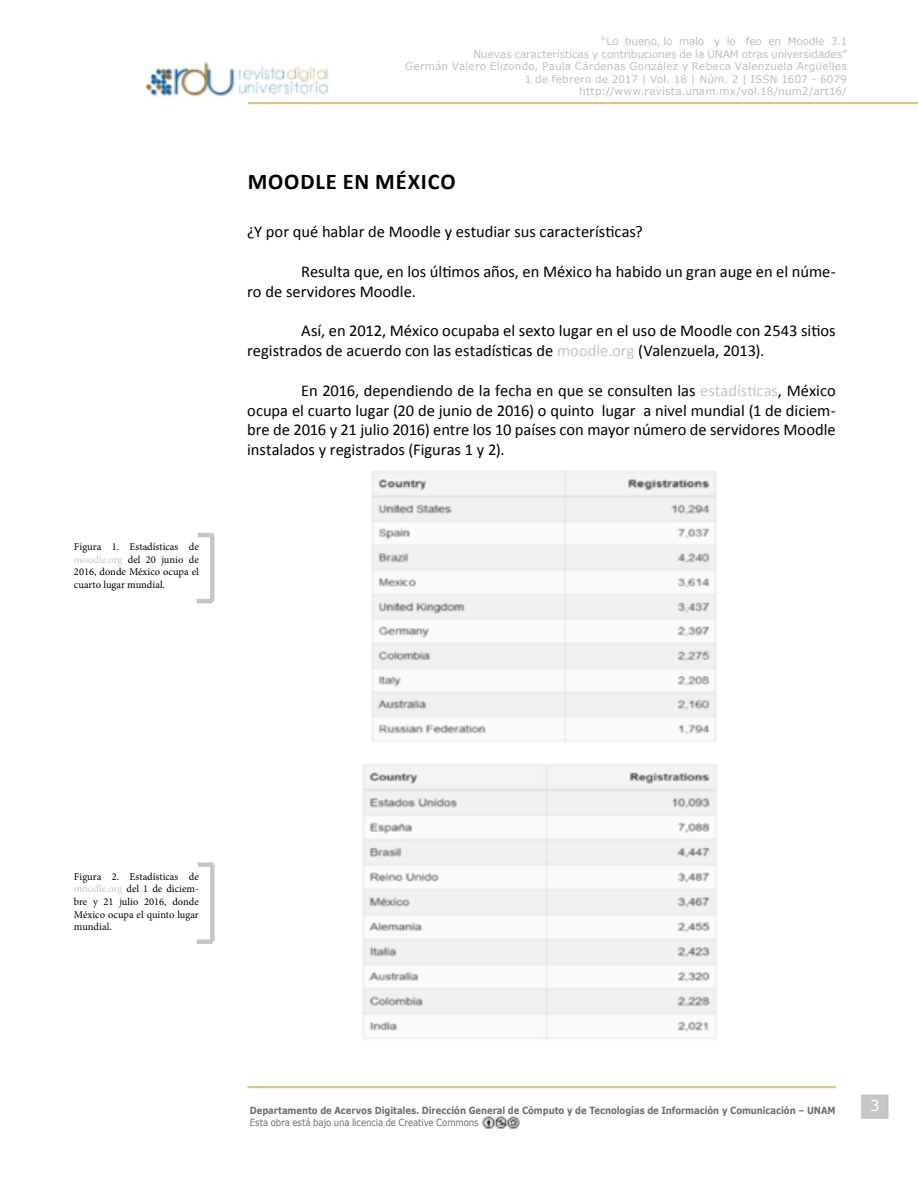
<style>
.page{position:relative;width:918px;height:1188px;background:#fff}
.page>*{position:absolute;margin:0;border:0;box-sizing:border-box;transform-origin:0 0}
.t1{font:700 22.5px "Calibri";letter-spacing:.04em;color:#000}
.t2{font:16.5px/19.8px "Calibri";color:#000}
.t3{font:15px "Verdana";color:#fff}
.t4{font:10.5px/12.6px "Verdana";letter-spacing:.01em;color:#bebebe;text-align:right}
.t5{font:10.5px/12.6px "Minion Pro";color:#000;text-align:justify}
.t6{font:700 9.9px "Verdana";letter-spacing:-.01em;color:#706f6f;scale:.86 1}
.t7{font:9.9px "Verdana";letter-spacing:-.01em;color:#706f6f;scale:.87 1}
.s1{color:#c6c6c6}
</style>
<div class="page">
<div style="left:861px;top:1095px;width:27px;height:24px;background:#c6c6c6"></div>
<hr style="left:247px;top:103px;width:671px;height:1px;background:#f6f6f6">
<hr style="left:248px;top:103px;width:670px;height:1px;background:#c19d1b">
<hr style="left:246px;top:1087px;width:591px;height:1px;background:#000;opacity:.44">
<hr style="left:248px;top:1087px;width:588px;height:1px;background:#c19d1b">
<img style="left:482px;top:1116px;width:38px;height:13px">
<img style="left:145px;top:62px;width:184px;height:35px">
<img style="left:372px;top:470px;width:345px;height:272px">
<img style="left:362px;top:764px;width:355px;height:275px">
<div style="left:210px;top:535px;width:5px;height:66px;background:#c6c6c6"></div>
<hr style="left:197px;top:599px;width:15px;height:4px;background:#c6c6c6">
<hr style="left:198px;top:533px;width:15px;height:4px;background:#c6c6c6">
<div style="left:210px;top:865px;width:5px;height:77px;background:#c6c6c6"></div>
<div style="left:197px;top:939px;width:15px;height:5px;background:#c6c6c6"></div>
<div style="left:198px;top:862px;width:15px;height:5px;background:#c6c6c6"></div>
<p class="t5" style="left:74px;top:541px;width:126px">Figura 1. Estadísticas de <span class="s1">moodle.org</span> del 20 junio de 2016, donde México ocupa el cuarto lugar mundial.</p>
<p class="t4" style="left:405px;top:35px;width:443px">“Lo bueno, lo malo y lo feo en Moodle 3.1<br>Nuevas características y contribuciones de la UNAM otras universidades”<br>Germán Valero Elizondo, Paula Cárdenas González y Rebeca Valenzuela Argüelles 1 de febrero de 2017 | Vol. 18 | Núm. 2 | ISSN 1607 - 6079 http://www.revista.unam.mx/vol.18/num2/art16/</p>
<h1 class="t1" style="left:248px;top:167px;width:209px">MOODLE EN MÉXICO</h1>
<p class="t2" style="left:247px;top:222px;width:397px">¿Y por qué hablar de Moodle y estudiar sus características?</p>
<p class="t2" style="left:247px;top:262px;width:590px;text-indent:54px">Resulta que, en los últimos años, en México ha habido un gran auge en el núme&shy;ro de servidores Moodle.</p>
<p class="t2" style="left:247px;top:321px;width:590px;text-indent:54px">Así, en 2012, México ocupaba el sexto lugar en el uso de Moodle con 2543 sitios registrados de acuerdo con las estadísticas de <span class="s1">moodle.org</span> (Valenzuela, 2013).</p>
<p class="t2" style="left:247px;top:380px;width:590px;text-align:justify;text-indent:54px">En 2016, dependiendo de la fecha en que se consulten las <span class="s1">estadísticas</span>, México ocupa el cuarto lugar (20 de junio de 2016) o quinto lugar a nivel mundial (1 de diciem&shy;bre de 2016 y 21 julio 2016) entre los 10 países con mayor número de servidores Moodle instalados y registrados (Figuras 1 y 2).</p>
<p class="t5" style="left:74px;top:870px;width:126px">Figura 2. Estadísticas de <span class="s1">moodle.org</span> del 1 de diciem&shy;bre y 21 julio 2016, donde México ocupa el quinto lugar mundial.</p>
<p class="t6" style="left:250px;top:1103px;width:683px">Departamento de Acervos Digitales. Dirección General de Cómputo y de Tecnologías de Información y Comunicación – UNAM</p>
<p class="t7" style="left:250px;top:1115px;width:265px">Esta obra está bajo una licencia de Creative Commons</p>
<p class="t3" style="left:870px;top:1096px;width:11px">3</p>
</div>
